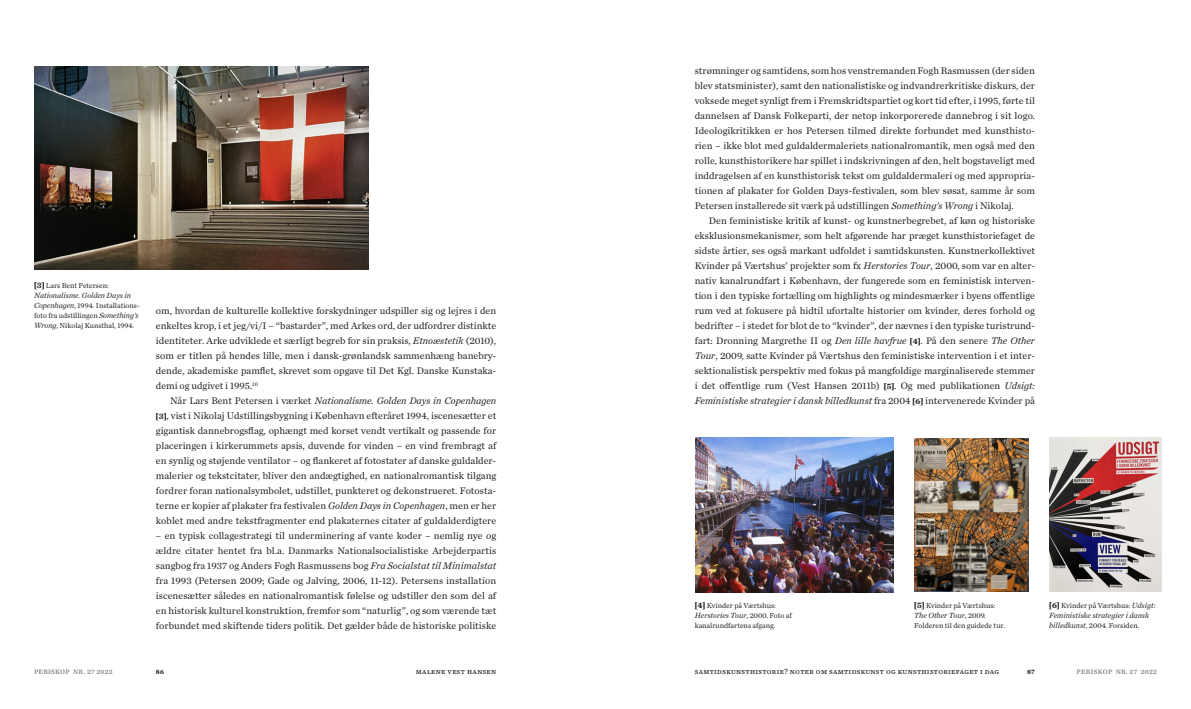
<style>
.page{position:relative;width:1191px;height:709px;background:#fff}
.page>*{position:absolute;margin:0;border:0;box-sizing:border-box;transform-origin:0 0}
.Periskop_Artikler_Br{font:10px/15px "Chronicle Text G1";color:#231f20;text-align:justify}
.Periskop_Billedtekst{font:italic 7.8px "Chronicle Text G1";color:#231f20}
.t1{font:7.8px "Chronicle Text G3";letter-spacing:.04em;color:#231f20}
.Periskop_Billedtekst-2{font:7.5px/10px "Chronicle Text G1";color:#231f20}
.t2{font:6.7px "Chronicle Text G3 Semi";letter-spacing:.04em;color:#808285}
.t3{font:700 6.7px "Chronicle Text G3";color:#231f20}
.t4{font:700 6.7px "Chronicle Text G1";color:#231f20}
.s1{font-family:"Chronicle Text G4";font-weight:700;font-size:8.3px}
.s2{font-style:italic;font-size:7.8px}
.s3{font-style:italic}
.s4{font-style:normal;font-size:7.5px}
</style>
<div class="page">
<img style="left:34px;top:67px;width:334px;height:202px">
<img style="left:914px;top:438px;width:114px;height:154px">
<img style="left:695px;top:438px;width:198px;height:154px">
<img style="left:1049px;top:437px;width:112px;height:155px">
<p class="Periskop_Billedtekst-2" style="left:34px;top:280px;width:76px"><span class="s1">[3]</span> Lars Bent Petersen:</p>
<p class="Periskop_Billedtekst" style="left:34px;top:289px;width:98px">Nationalisme. Golden Days in</p>
<p class="Periskop_Billedtekst-2" style="left:34px;top:300px;width:107px"><span class="s2">Copenhagen</span>, 1994. Installations&shy;foto fra udstillingen <span class="s2">Something’s<br>Wrong</span>, Nikolaj Kunsthal, 1994.</p>
<p class="Periskop_Artikler_Br" style="left:156px;top:303px;width:342px">om, hvordan de kulturelle kollektive forskydninger udspiller sig og lejres i den enkeltes krop, i et jeg/vi/I – “bastarder”, med Arkes ord, der udfordrer distinkte identiteter. Arke udviklede et særligt begreb for sin praksis, <span class="s3">Etnoæstetik</span> (2010), som er titlen på hendes lille, men i dansk-grønlandsk sammenhæng banebry&shy;dende, akademiske pamflet, skrevet som opgave til Det Kgl. Danske Kunstaka&shy;demi og udgivet i 1995.<sup>10</sup></p>
<p class="Periskop_Artikler_Br" style="left:156px;top:393px;width:342px;text-indent:14px">Når Lars Bent Petersen i værket <span class="s3">Nationalisme. Golden Days in Copenhagen </span><span class="s1">[3]</span>, vist i Nikolaj Udstillingsbygning i København efteråret 1994, iscenesætter et gigantisk dannebrogsflag, ophængt med korset vendt vertikalt og passende for placeringen i kirkerummets apsis, duvende for vinden – en vind frembragt af en synlig og støjende ventilator – og flankeret af fotostater af danske guldalder&shy;malerier og tekstcitater, bliver den andægtighed, en nationalromantisk tilgang fordrer foran nationalsymbolet, udstillet, punkteret og dekonstrueret. Fotosta&shy;terne er kopier af plakater fra festivalen <span class="s3">Golden Days in Copenhagen</span>, men er her koblet med andre tekstfragmenter end plakaternes citater af guldalderdigtere</p>
<p class="Periskop_Artikler_Br" style="left:156px;top:528px;width:342px">– en typisk collagestrategi til underminering af vante koder – nemlig nye og ældre citater hentet fra bl.a. Danmarks Nationalsocialistiske Arbejderpartis sangbog fra 1937 og Anders Fogh Rasmussens bog <span class="s3">Fra Socialstat til Minimalstat </span>fra 1993 (Petersen 2009; Gade og Jalving, 2006, 11-12). Petersens installation iscenesætter således en nationalromantisk følelse og udstiller den som del af en historisk kulturel konstruktion, fremfor som “naturlig”, og som værende tæt forbundet med skiftende tiders politik. Det gælder både de historiske politiske</p>
<p class="Periskop_Artikler_Br" style="left:694px;top:63px;width:342px">strømninger og samtidens, som hos venstremanden Fogh Rasmussen (der siden blev statsminister), samt den nationalistiske og indvandrerkritiske diskurs, der voksede meget synligt frem i Fremskridtspartiet og kort tid efter, i 1995, førte til dannelsen af Dansk Folkeparti, der netop inkorporerede dannebrog i sit logo.<br>Ideologikritikken er hos Petersen tilmed direkte forbundet med kunsthisto&shy;rien – ikke blot med guldaldermaleriets nationalromantik, men også med den rolle, kunsthistorikere har spillet i indskrivningen af den, helt bogstaveligt med inddragelsen af en kunsthistorisk tekst om guldaldermaleri og med appropria&shy;tionen af plakater for Golden Days-festivalen, som blev søsat, samme år som Petersen installerede sit værk på udstillingen <span class="s3">Something’s Wrong</span> i Nikolaj.</p>
<p class="Periskop_Artikler_Br" style="left:694px;top:213px;width:342px;text-indent:14px">Den feministiske kritik af kunst- og kunstnerbegrebet, af køn og historiske eksklusionsmekanismer, som helt afgørende har præget kunsthistoriefaget de sidste årtier, ses også markant udfoldet i samtidskunsten. Kunstnerkollektivet Kvinder på Værtshus’ projekter som fx <span class="s3">Herstories Tour</span>, 2000, som var en alter&shy;nativ kanalrundfart i København, der fungerede som en feministisk interven&shy;tion i den typiske fortælling om highlights og mindesmærker i byens offentlige rum ved at fokusere på hidtil ufortalte historier om kvinder, deres forhold og bedrifter – i stedet for blot de to “kvinder”, der nævnes i den typiske turistrund&shy;fart: Dronning Margrethe II og <span class="s3">Den lille havfrue</span> <span class="s1">[4]</span>. På den senere <span class="s3">The Other Tour</span>, 2009, satte Kvinder på Værtshus den feministiske intervention i et inter&shy;sektionalistisk perspektiv med fokus på mangfoldige marginaliserede stemmer i det offentlige rum (Vest Hansen 2011b) <span class="s1">[5]</span>. Og med publikationen <span class="s3">Udsigt:<br>Feministiske strategier i dansk billedkunst</span> fra 2004 <span class="s1">[6]</span> intervenerede Kvinder på</p>
<p class="Periskop_Billedtekst-2" style="left:694px;top:600px;width:83px"><span class="s1">[4]</span> Kvinder på Værtshus:</p>
<p class="Periskop_Billedtekst" style="left:694px;top:610px;width:99px">Herstories Tour<span class="s4">, 2000. Foto af</span></p>
<p class="Periskop_Billedtekst-2" style="left:694px;top:620px;width:82px">kanalrundfartens afgang.</p>
<p class="Periskop_Billedtekst-2" style="left:914px;top:600px;width:82px"><span class="s1">[5]</span> Kvinder på Værtshus:</p>
<p class="Periskop_Billedtekst" style="left:914px;top:610px;width:73px">The Other Tour<span class="s4">, 2009.</span></p>
<p class="Periskop_Billedtekst-2" style="left:914px;top:620px;width:92px">Folderen til den guidede tur.</p>
<p class="Periskop_Billedtekst-2" style="left:1049px;top:600px;width:108px"><span class="s1">[6]</span> Kvinder på Værtshus: <span class="s2">Udsigt:</span></p>
<p class="Periskop_Billedtekst" style="left:1049px;top:610px;width:101px">Feministiske strategier i dansk</p>
<p class="Periskop_Billedtekst-2" style="left:1049px;top:620px;width:92px"><span class="s2">billedkunst</span>, 2004. Forsiden.</p>
<p class="t2" style="left:34px;top:667px;width:80px">PERISKOP NR. 27 2022</p>
<p class="t3" style="left:156px;top:667px;width:10px">86</p>
<p class="t1" style="left:416px;top:666px;width:82px">malene vest hansen</p>
<p class="t1" style="left:694px;top:666px;width:306px">Samtidskunsthistorie? Noter om samtidskunst og kunsthistoriefaget i dag</p>
<p class="t4" style="left:1027px;top:667px;width:10px">87</p>
<p class="t2" style="left:1076px;top:667px;width:82px">PERISKOP NR. 27 2022</p>
</div>
